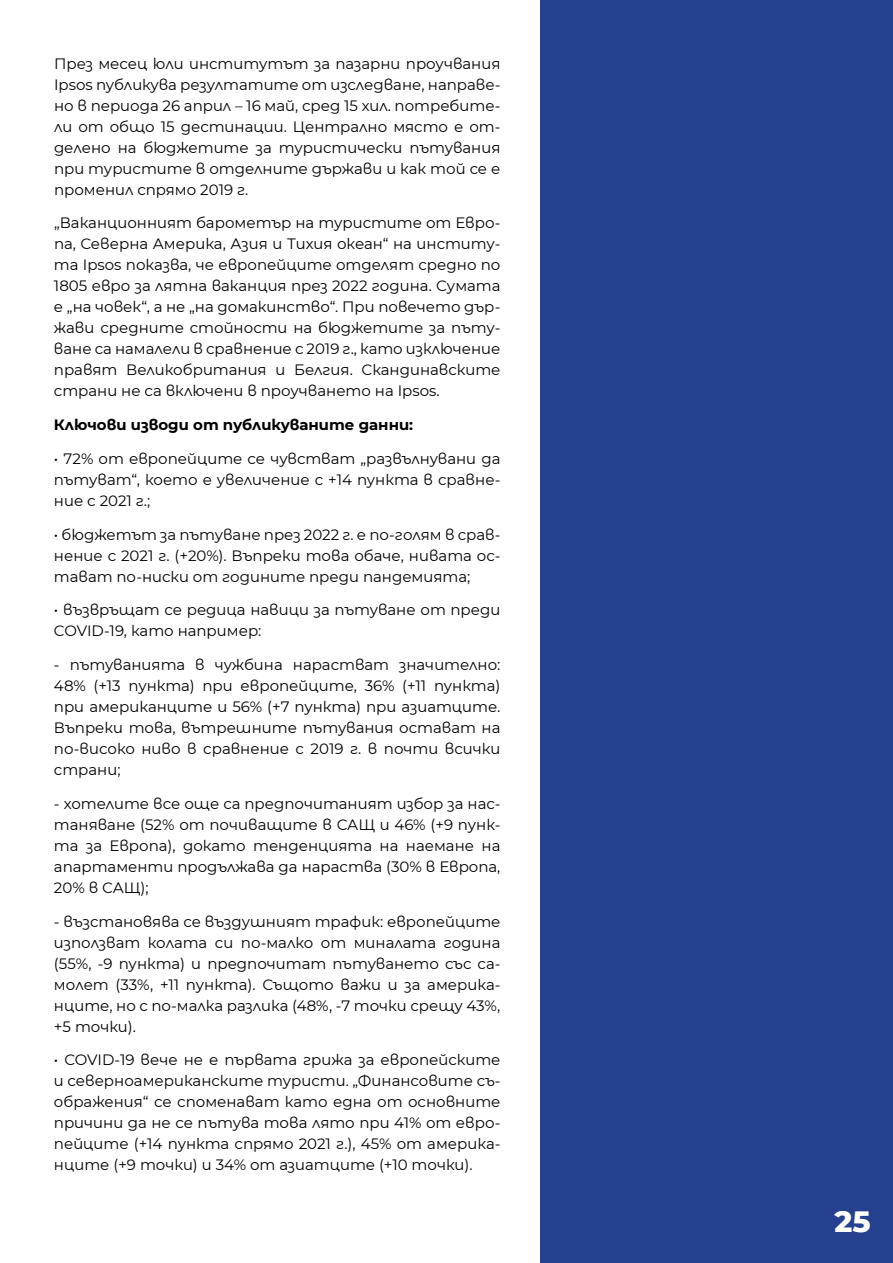
<style>
.page{position:relative;width:893px;height:1263px;background:#fff}
.page>*{position:absolute;margin:0;border:0;box-sizing:border-box;transform-origin:0 0}
.t1{font:800 30px "Montserrat";color:#fff}
.t2{font:15px/21px "Montserrat";color:#000;text-align:justify}
.t3{font:700 15px "Montserrat";color:#000}
</style>
<div class="page">
<div style="left:540px;top:0;width:353px;height:1263px;background:#25408f"></div>
<p class="t2" style="left:54px;top:52px;width:448px">През месец юли институтът за пазарни проучвания Ipsos публикува резултатите от изследване, направе&shy;но в периода 26 април – 16 май, сред 15 хил. потребите&shy;ли от общо 15 дестинации. Централно място е от&shy;делено на бюджетите за туристически пътувания при туристите в отделните държави и как той се е променил спрямо 2019 г.</p>
<p class="t2" style="left:54px;top:212px;width:448px">„Ваканционният барометър на туристите от Евро&shy;па, Северна Америка, Азия и Тихия океан“ на институ&shy;та Ipsos показва, че европейците отделят средно по 1805 евро за лятна ваканция през 2022 година. Сумата е „на човек“, а не „на домакинство“. При повечето дър&shy;жави средните стойности на бюджетите за пъту&shy;ване са намалели в сравнение с 2019 г., като изключение правят Великобритания и Белгия. Скандинавските страни не са включени в проучването на Ipsos.</p>
<p class="t3" style="left:54px;top:414px;width:361px">Ключови изводи от публикуваните данни:</p>
<p class="t2" style="left:54px;top:447px;width:448px">• 72% от европейците се чувстват „развълнувани да пътуват“, което е увеличение с +14 пункта в сравне&shy;ние с 2021 г.;</p>
<p class="t2" style="left:54px;top:523px;width:448px">• бюджетът за пътуване през 2022 г. е по-голям в срав&shy;нение с 2021 г. (+20%). Въпреки това обаче, нивата ос&shy;тават по-ниски от годините преди пандемията;</p>
<p class="t2" style="left:54px;top:599px;width:448px">• възвръщат се редица навици за пътуване от преди<br>COVID-19, като например:</p>
<p class="t2" style="left:54px;top:654px;width:448px">- пътуванията в чужбина нарастват значително:<br>48% (+13 пункта) при европейците, 36% (+11 пункта) при американците и 56% (+7 пункта) при азиатците.<br>Въпреки това, вътрешните пътувания остават на по-високо ниво в сравнение с 2019 г. в почти всички страни;</p>
<p class="t2" style="left:54px;top:792px;width:448px">- хотелите все още са предпочитаният избор за нас&shy;таняване (52% от почиващите в САЩ и 46% (+9 пунк&shy;та за Европа), докато тенденцията на наемане на апартаменти продължава да нараства (30% в Европа, 20% в САЩ);</p>
<p class="t2" style="left:54px;top:910px;width:448px">- възстановява се въздушният трафик: европейците използват колата си по-малко от миналата година (55%, -9 пункта) и предпочитат пътуването със са&shy;молет (33%, +11 пункта). Същото важи и за америка&shy;нците, но с по-малка разлика (48%, -7 точки срещу 43%, +5 точки).</p>
<p class="t2" style="left:54px;top:1049px;width:448px">• COVID-19 вече не е първата грижа за европейските и северноамериканските туристи. „Финансовите съ&shy;ображения“ се споменават като една от основните причини да не се пътува това лято при 41% от евро&shy;пейците (+14 пункта спрямо 2021 г.), 45% от америка&shy;нците (+9 точки) и 34% от азиатците (+10 точки).</p>
<h1 class="t1" style="left:834px;top:1199px;width:38px">25</h1>
</div>
